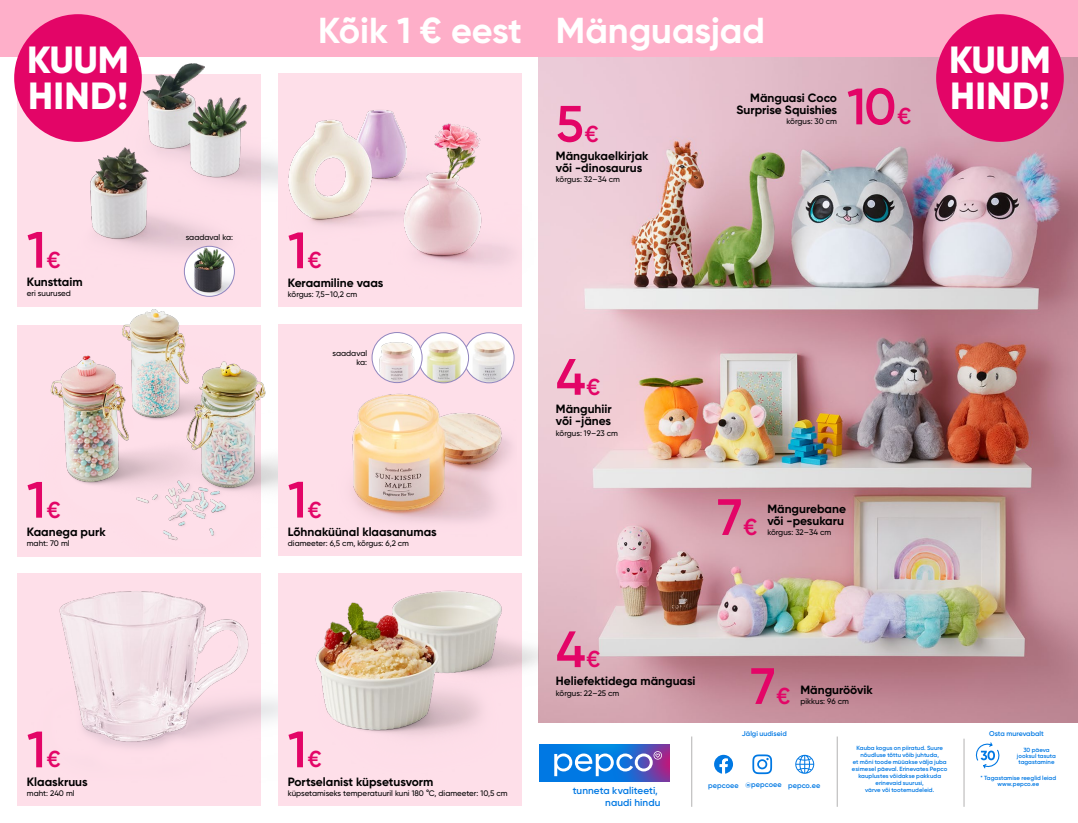
<style>
.page{position:relative;width:1078px;height:823px;background:#fff}
.page>*{position:absolute;margin:0;border:0;box-sizing:border-box;transform-origin:0 0}
.t1{font:600 51px "Gilroy";color:#e30567}
.t2{font:800 37.8px/36.2px "Gilroy";color:#fff}
.t3{font:700 36px "Gilroy";color:#fff}
.t4{font:700 12px/12px "Gilroy";color:#000}
.t5{font:600 10px/12px "Gilroy";letter-spacing:.005em;color:#0078e3;text-align:right}
.t6{font:500 8px/9px "Gilroy";color:#000;text-align:right}
.t7{font:600 7.3px "Gilroy";letter-spacing:.005em;color:#0078e3}
.t8{font:600 7px "Gilroy";color:#0078e3}
.t9{font:600 6px/7px "Gilroy";letter-spacing:.005em;color:#0078e3;text-align:center}
.s1{font-size:23px}
</style>
<div class="page">
<div style="left:17px;top:324px;width:244px;height:232px;background:#fedfe9"></div>
<div style="left:278px;top:573px;width:244px;height:232px;background:#fedfe9"></div>
<div style="left:278px;top:324px;width:244px;height:232px;background:#fedfe9"></div>
<div style="left:278px;top:74px;width:244px;height:233px;background:#fedfe9"></div>
<img style="left:539px;top:57px;width:538px;height:664px">
<img style="left:17px;top:59px;width:261px;height:236px">
<img style="left:288px;top:110px;width:223px;height:156px">
<img style="left:40px;top:296px;width:238px;height:245px">
<img style="left:352px;top:373px;width:159px;height:148px">
<img style="left:17px;top:573px;width:261px;height:232px">
<img style="left:315px;top:573px;width:224px;height:162px">
<img style="left:184px;top:246px;width:50px;height:50px;border-radius:25px">
<div style="left:184px;top:246px;width:51px;height:51px;border:1px solid #9185be;border-radius:50%"></div>
<img style="left:464px;top:332px;width:50px;height:50px;border-radius:25px">
<div style="left:463px;top:332px;width:51px;height:51px;border:1px solid #9185be;border-radius:50%"></div>
<img style="left:418px;top:332px;width:50px;height:50px;border-radius:25px">
<div style="left:418px;top:332px;width:51px;height:51px;border:1px solid #9185be;border-radius:50%"></div>
<img style="left:372px;top:332px;width:50px;height:50px;border-radius:25px">
<div style="left:371px;top:332px;width:51px;height:51px;border:1px solid #9185be;border-radius:50%"></div>
<hr style="left:836px;top:736px;width:1px;height:70px;background:#b3b2b2">
<hr style="left:691px;top:736px;width:1px;height:70px;background:#b3b2b2">
<svg style="left:975px;top:742px;width:24px;height:26px"></svg>
<hr style="left:963px;top:738px;width:1px;height:68px;background:#b3b2b2">
<svg style="left:714px;top:754px;width:18px;height:19px"></svg>
<svg style="left:795px;top:754px;width:19px;height:19px"></svg>
<svg style="left:752px;top:754px;width:19px;height:19px"></svg>
<svg style="left:539px;top:744px;width:130px;height:37px"></svg>
<div style="left:539px;top:0;width:538px;height:57px;background:#feafc9"></div>
<div style="left:0;top:0;width:539px;height:57px;background:#feafc9"></div>
<div style="left:935px;top:14px;width:128px;height:128px;background:#e30567;border-radius:50%"></div>
<div style="left:14px;top:14px;width:128px;height:128px;background:#e30567;border-radius:50%"></div>
<h2 class="t2" style="left:27px;top:41px;width:103px">KUUM<br>HIND!</h2>
<h3 class="t3" style="left:318px;top:8px;width:448px">Kõik 1 € eest Mänguasjad</h3>
<h1 class="t1" style="left:556px;top:92px;width:44px">5<span class="s1">€</span></h1>
<h3 class="t4" style="left:556px;top:150px;width:94px">Mängukaelkirjak või -dinosaurus</h3>
<h3 class="t6" style="left:556px;top:175px;width:65px">kõrgus: 32–34 cm</h3>
<h3 class="t4" style="left:736px;top:92px;width:102px;text-align:right">Mänguasi Coco<br>Surprise Squishies</h3>
<h3 class="t6" style="left:786px;top:117px;width:52px">kõrgus: 30 cm</h3>
<h1 class="t1" style="left:846px;top:75px;width:66px">10<span class="s1">€</span></h1>
<h1 class="t1" style="left:27px;top:218px;width:35px">1<span class="s1">€</span></h1>
<h1 class="t1" style="left:288px;top:218px;width:35px">1<span class="s1">€</span></h1>
<h3 class="t6" style="left:186px;top:233px;width:49px">saadaval ka:</h3>
<h3 class="t4" style="left:27px;top:275px;width:57px">Kunsttaim</h3>
<h3 class="t6" style="left:27px;top:289px;width:46px">eri suurused</h3>
<h3 class="t4" style="left:288px;top:276px;width:97px">Keraamiline vaas</h3>
<h3 class="t6" style="left:288px;top:289px;width:71px">kõrgus: 7,5–10,2 cm</h3>
<h3 class="t6" style="left:332px;top:348px;width:36px">saadaval ka:</h3>
<h1 class="t1" style="left:556px;top:345px;width:46px">4<span class="s1">€</span></h1>
<h3 class="t4" style="left:556px;top:402px;width:57px">Mänguhiir või -jänes</h3>
<h3 class="t6" style="left:556px;top:428px;width:63px">kõrgus: 19–23 cm</h3>
<h1 class="t1" style="left:27px;top:468px;width:35px">1<span class="s1">€</span></h1>
<h1 class="t1" style="left:288px;top:467px;width:35px">1<span class="s1">€</span></h1>
<h3 class="t4" style="left:27px;top:525px;width:80px">Kaanega purk</h3>
<h3 class="t6" style="left:27px;top:538px;width:44px">maht: 70 ml</h3>
<h3 class="t4" style="left:288px;top:525px;width:150px">Lõhnaküünal klaasanumas</h3>
<h3 class="t6" style="left:288px;top:538px;width:123px">diameeter: 6,5 cm, kõrgus: 6,2 cm</h3>
<h1 class="t1" style="left:717px;top:485px;width:41px">7<span class="s1">€</span></h1>
<h3 class="t4" style="left:767px;top:502px;width:80px">Mängurebane või -pesukaru</h3>
<h3 class="t6" style="left:767px;top:527px;width:65px">kõrgus: 32–34 cm</h3>
<h1 class="t1" style="left:556px;top:617px;width:46px">4<span class="s1">€</span></h1>
<h3 class="t4" style="left:556px;top:674px;width:141px">Heliefektidega mänguasi</h3>
<h3 class="t6" style="left:556px;top:688px;width:65px">kõrgus: 22–25 cm</h3>
<h1 class="t1" style="left:750px;top:654px;width:41px">7<span class="s1">€</span></h1>
<h3 class="t4" style="left:800px;top:682px;width:74px">Mänguröövik</h3>
<h3 class="t6" style="left:800px;top:696px;width:50px">pikkus: 96 cm</h3>
<h2 class="t2" style="left:948px;top:41px;width:103px">KUUM<br>HIND!</h2>
<h1 class="t1" style="left:27px;top:717px;width:35px">1<span class="s1">€</span></h1>
<h3 class="t4" style="left:27px;top:774px;width:62px">Klaaskruus</h3>
<h3 class="t6" style="left:27px;top:788px;width:49px">maht: 240 ml</h3>
<h1 class="t1" style="left:288px;top:717px;width:35px">1<span class="s1">€</span></h1>
<h3 class="t4" style="left:288px;top:774px;width:147px">Portselanist küpsetusvorm</h3>
<h3 class="t6" style="left:288px;top:788px;width:221px">küpsetamiseks temperatuuril kuni 180 °C, diameeter: 10,5 cm</h3>
<h3 class="t5" style="left:572px;top:783px;width:89px">tunneta kvaliteeti, naudi hindu</h3>
<p class="t8" style="left:741px;top:728px;width:46px">Jälgi uudiseid</p>
<p class="t7" style="left:708px;top:780px;width:113px">pepcoee @pepcoee pepco.ee</p>
<p class="t9" style="left:851px;top:744px;width:97px">Kauba kogus on piiratud. Suure nõudluse tõttu võib juhtuda,<br>et mõni toode müüakse välja juba esimesel päeval. Erinevates Pepco kauplustes võidakse pakkuda erinevaid suurusi,<br>värve või tootemudeleid.</p>
<p class="t8" style="left:988px;top:728px;width:56px">Osta murevabalt</p>
<p class="t9" style="left:980px;top:774px;width:77px;line-height:6px">* Tagastamise reeglid leiad www.pepco.ee</p>
<p class="t9" style="left:1016px;top:746px;width:40px;line-height:6px">30 päeva jooksul tasuta tagastamine</p>
</div>
